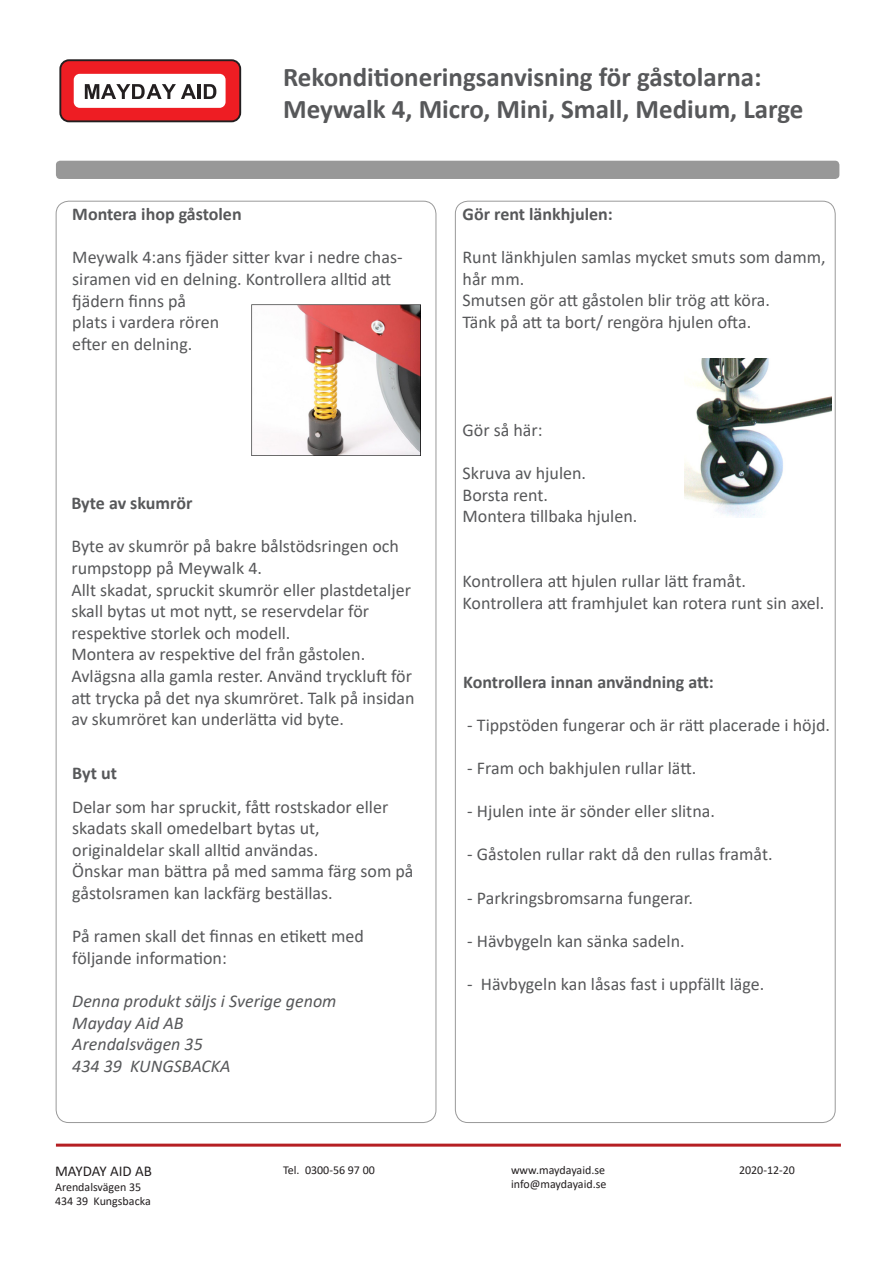
<style>
.page{position:relative;width:893px;height:1263px;background:#fff}
.page>*{position:absolute;margin:0;border:0;box-sizing:border-box;transform-origin:0 0}
.t1{font:700 27px "Calibri";color:#57585a}
.t2{font:18px/21.6px "Calibri";color:#57585a}
.t3{font:700 18px "Calibri";color:#57585a}
.t4{font:italic 18px "Calibri";color:#57585a}
.t5{font:15px "Calibri";color:#231f20}
.t6{font:12px/14.4px "Calibri";color:#231f20}
</style>
<div class="page">
<svg style="left:62px;top:62px;width:180px;height:61px"></svg>
<div style="left:60px;top:60px;width:180px;height:61px;background:#ee1d23;border-radius:9px"></div>
<div style="left:59px;top:59px;width:182px;height:63px;border:2px solid #231f20;border-radius:9px"></div>
<div style="left:74px;top:74px;width:152px;height:34px;background:#fff;border-radius:6px"></div>
<svg style="left:85px;top:84px;width:111px;height:15px"></svg>
<hr style="left:198px;top:84px;width:3px;height:15px;background:#231f20">
<svg style="left:204px;top:84px;width:12px;height:15px"></svg>
<hr style="left:56px;top:1143px;width:785px;height:3px;background:#b51f23">
<div style="left:56px;top:161px;width:783px;height:18px;background:#989898;border-radius:4px"></div>
<img style="left:251px;top:304px;width:169px;height:151px">
<img style="left:684px;top:359px;width:147px;height:158px">
<p class="t1" style="left:283px;top:58px;width:480px">Rekonditioneringsanvisning för gåstolarna:</p>
<p class="t1" style="left:283px;top:90px;width:522px">Meywalk 4, Micro, Mini, Small, Medium, Large</p>
<p class="t3" style="left:72px;top:202px;width:171px">Montera ihop gåstolen</p>
<p class="t2" style="left:72px;top:246px;width:332px">Meywalk 4:ans fjäder sitter kvar i nedre chas&shy;siramen vid en delning. Kontrollera alltid att fjädern finns på</p>
<p class="t2" style="left:72px;top:311px;width:148px">plats i vardera rören</p>
<p class="t2" style="left:72px;top:333px;width:122px">efter en delning.</p>
<p class="t3" style="left:71px;top:490px;width:123px">Byte av skumrör</p>
<p class="t2" style="left:71px;top:535px;width:329px">Byte av skumrör på bakre bålstödsringen och rumpstopp på Meywalk 4.</p>
<p class="t2" style="left:71px;top:578px;width:341px">Allt skadat, spruckit skumrör eller plastdetaljer skall bytas ut mot nytt, se reservdelar för</p>
<p class="t2" style="left:71px;top:621px;width:221px">respektive storlek och modell.</p>
<p class="t2" style="left:71px;top:643px;width:295px">Montera av respektive del från gåstolen.</p>
<p class="t2" style="left:71px;top:665px;width:345px">Avlägsna alla gamla rester. Använd tryckluft för att trycka på det nya skumröret. Talk på insidan av skumröret kan underlätta vid byte.</p>
<p class="t3" style="left:72px;top:760px;width:46px">Byt ut</p>
<p class="t2" style="left:72px;top:795px;width:317px">Delar som har spruckit, fått rostskador eller skadats skall omedelbart bytas ut,</p>
<p class="t2" style="left:72px;top:839px;width:247px">originaldelar skall alltid användas.</p>
<p class="t2" style="left:72px;top:860px;width:343px">Önskar man bättra på med samma färg som på gåstolsramen kan lackfärg beställas.</p>
<p class="t2" style="left:72px;top:925px;width:293px">På ramen skall det finnas en etikett med</p>
<p class="t2" style="left:72px;top:947px;width:156px">följande information:</p>
<p class="t4" style="left:72px;top:988px;width:266px">Denna produkt säljs i Sverige genom</p>
<p class="t4" style="left:72px;top:1010px;width:113px">Mayday Aid AB</p>
<p class="t4" style="left:72px;top:1032px;width:132px">Arendalsvägen 35</p>
<p class="t4" style="left:72px;top:1053px;width:160px">434 39 KUNGSBACKA</p>
<p class="t3" style="left:463px;top:201px;width:152px">Gör rent länkhjulen:</p>
<p class="t2" style="left:463px;top:246px;width:365px">Runt länkhjulen samlas mycket smuts som damm, hår mm.</p>
<p class="t2" style="left:463px;top:289px;width:309px">Smutsen gör att gåstolen blir trög att köra.</p>
<p class="t2" style="left:463px;top:311px;width:290px">Tänk på att ta bort/ rengöra hjulen ofta.</p>
<p class="t2" style="left:463px;top:419px;width:82px">Gör så här:</p>
<p class="t2" style="left:463px;top:462px;width:125px">Skruva av hjulen.</p>
<p class="t2" style="left:463px;top:483px;width:87px">Borsta rent.</p>
<p class="t2" style="left:463px;top:505px;width:176px">Montera tillbaka hjulen.</p>
<p class="t2" style="left:463px;top:570px;width:285px">Kontrollera att hjulen rullar lätt framåt.</p>
<p class="t2" style="left:463px;top:591px;width:363px">Kontrollera att framhjulet kan rotera runt sin axel.</p>
<p class="t3" style="left:463px;top:669px;width:252px">Kontrollera innan användning att:</p>
<p class="t2" style="left:467px;top:713px;width:364px">- Tippstöden fungerar och är rätt placerade i höjd.</p>
<p class="t2" style="left:467px;top:757px;width:231px">- Fram och bakhjulen rullar lätt.</p>
<p class="t2" style="left:467px;top:800px;width:249px">- Hjulen inte är sönder eller slitna.</p>
<p class="t2" style="left:467px;top:843px;width:307px">- Gåstolen rullar rakt då den rullas framåt.</p>
<p class="t2" style="left:467px;top:886px;width:227px">- Parkringsbromsarna fungerar.</p>
<p class="t2" style="left:467px;top:929px;width:219px">- Hävbygeln kan sänka sadeln.</p>
<p class="t2" style="left:467px;top:973px;width:298px">- Hävbygeln kan låsas fast i uppfällt läge.</p>
<p class="t5" style="left:55px;top:1161px;width:98px">MAYDAY AID AB</p>
<p class="t6" style="left:55px;top:1179px;width:97px">Arendalsvägen 35<br>434 39 Kungsbacka</p>
<p class="t6" style="left:283px;top:1162px;width:93px">Tel. 0300-56 97 00</p>
<p class="t6" style="left:511px;top:1162px;width:97px">www.maydayaid.se info@maydayaid.se</p>
<p class="t6" style="left:739px;top:1162px;width:58px">2020-12-20</p>
</div>
